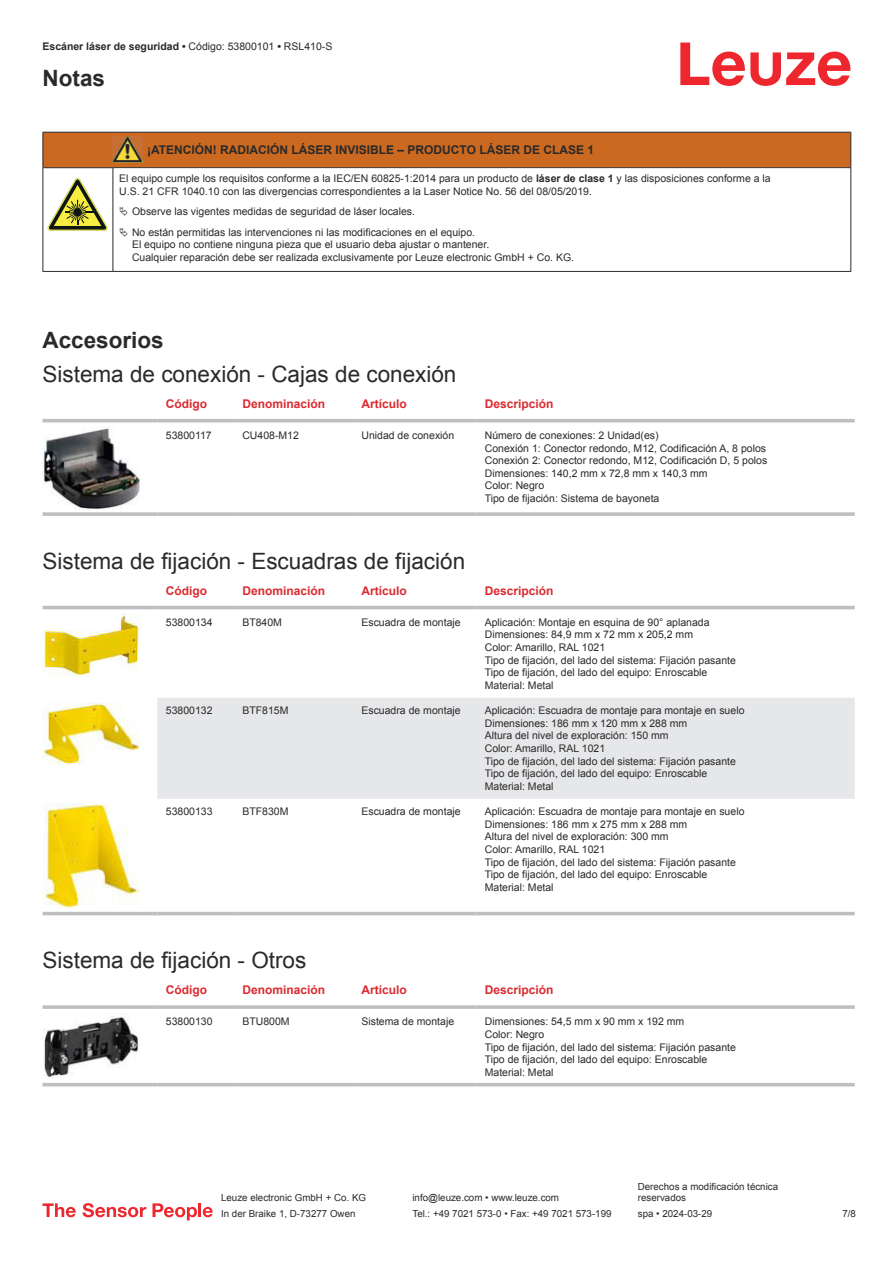
<style>
.page{position:relative;width:893px;height:1263px;background:#fff}
.page>*{position:absolute;margin:0;border:0;box-sizing:border-box;transform-origin:0 0}
.t1{font:22.5px "Arial";color:#2b292a}
.t2{font:700 22.5px "Arial";color:#2b292a}
.t3{font:700 12px "Arial";color:#db2a30}
.t4{font:700 12px "Arial";color:#2b292a}
.t5{font:10.5px/12.6px "Arial";color:#2b292a}
.t6{font:700 10.5px "Arial";color:#2b292a}
.t7{font:9.75px/11.7px "Arial";color:#2b292a}
.s1{font-weight:400}
.s2{font-weight:700}
</style>
<div class="page">
<svg style="left:680px;top:43px;width:170px;height:43px"></svg>
<svg style="left:43px;top:422px;width:812px;height:56px"></svg>
<hr style="left:43px;top:419px;width:114px;height:3px;background:#bdbfc1">
<hr style="left:157px;top:419px;width:77px;height:3px;background:#bdbfc1">
<hr style="left:234px;top:419px;width:119px;height:3px;background:#bdbfc1">
<hr style="left:353px;top:419px;width:123px;height:3px;background:#bdbfc1">
<hr style="left:476px;top:419px;width:379px;height:3px;background:#bdbfc1">
<svg style="left:43px;top:512px;width:114px;height:4px"></svg>
<svg style="left:157px;top:512px;width:77px;height:4px"></svg>
<svg style="left:234px;top:512px;width:119px;height:4px"></svg>
<svg style="left:353px;top:512px;width:123px;height:4px"></svg>
<svg style="left:476px;top:512px;width:379px;height:4px;fill:#c3c5c6"></svg>
<img style="left:43px;top:427px;width:97px;height:83px">
<svg style="left:43px;top:605px;width:812px;height:311px"></svg>
<div style="left:157px;top:698px;width:698px;height:101px;background:#e6e7e9"></div>
<hr style="left:43px;top:606px;width:114px;height:3px;background:#bdbfc1">
<hr style="left:157px;top:606px;width:77px;height:3px;background:#bdbfc1">
<hr style="left:234px;top:606px;width:119px;height:3px;background:#bdbfc1">
<hr style="left:353px;top:606px;width:123px;height:3px;background:#bdbfc1">
<hr style="left:476px;top:606px;width:379px;height:3px;background:#bdbfc1">
<hr style="left:43px;top:912px;width:114px;height:3px;background:#bdbfc1">
<hr style="left:157px;top:912px;width:77px;height:3px;background:#bdbfc1">
<hr style="left:234px;top:912px;width:119px;height:3px;background:#bdbfc1">
<hr style="left:353px;top:912px;width:123px;height:3px;background:#bdbfc1">
<hr style="left:476px;top:912px;width:379px;height:3px;background:#bdbfc1">
<img style="left:43px;top:614px;width:97px;height:63px">
<img style="left:43px;top:702px;width:97px;height:64px">
<img style="left:43px;top:803px;width:97px;height:106px">
<svg style="left:43px;top:1086px;width:812px;height:1px"></svg>
<svg style="left:43px;top:1005px;width:114px;height:4px"></svg>
<hr style="left:157px;top:1005px;width:77px;height:4px;background:#c5c7c8">
<svg style="left:234px;top:1005px;width:119px;height:4px"></svg>
<svg style="left:353px;top:1005px;width:123px;height:4px"></svg>
<hr style="left:476px;top:1005px;width:379px;height:4px;background:#c5c7c8">
<hr style="left:43px;top:1083px;width:114px;height:3px;background:#bdbfc1">
<hr style="left:157px;top:1083px;width:77px;height:3px;background:#bdbfc1">
<hr style="left:234px;top:1083px;width:119px;height:3px;background:#bdbfc1">
<hr style="left:353px;top:1083px;width:123px;height:3px;background:#bdbfc1">
<hr style="left:476px;top:1083px;width:379px;height:3px;background:#bdbfc1">
<img style="left:44px;top:1014px;width:95px;height:65px">
<svg style="left:43px;top:1203px;width:33px;height:14px"></svg>
<svg style="left:83px;top:1203px;width:63px;height:14px"></svg>
<svg style="left:153px;top:1203px;width:44px;height:17px"></svg>
<hr style="left:198px;top:1203px;width:3px;height:14px;background:#ed272d">
<svg style="left:203px;top:1207px;width:10px;height:10px"></svg>
<div style="left:44px;top:133px;width:806px;height:34px;background:#ca691f"></div>
<svg style="left:44px;top:168px;width:806px;height:103px"></svg>
<hr style="left:43px;top:132px;width:70px;height:1px;background:#2b292a">
<hr style="left:43px;top:133px;width:1px;height:34px;background:#2b292a">
<hr style="left:43px;top:167px;width:70px;height:1px;background:#2b292a">
<hr style="left:113px;top:132px;width:30px;height:1px;background:#2b292a">
<hr style="left:113px;top:167px;width:30px;height:1px;background:#2b292a">
<hr style="left:143px;top:132px;width:708px;height:1px;background:#2b292a">
<hr style="left:850px;top:133px;width:1px;height:34px;background:#2b292a">
<hr style="left:143px;top:167px;width:708px;height:1px;background:#2b292a">
<hr style="left:43px;top:168px;width:1px;height:99px;background:#2b292a">
<hr style="left:113px;top:168px;width:1px;height:99px;background:#2b292a">
<hr style="left:850px;top:168px;width:1px;height:99px;background:#2b292a">
<hr style="left:43px;top:271px;width:70px;height:1px;background:#2b292a">
<hr style="left:113px;top:271px;width:30px;height:1px;background:#2b292a">
<hr style="left:143px;top:271px;width:708px;height:1px;background:#2b292a">
<img style="left:113px;top:136px;width:30px;height:27px">
<svg style="left:47px;top:178px;width:60px;height:53px"></svg>
<svg style="left:115px;top:169px;width:734px;height:98px"></svg>
<svg style="left:120px;top:207px;width:8px;height:9px"></svg>
<svg style="left:120px;top:227px;width:8px;height:10px"></svg>
<p class="t6" style="left:43px;top:43px;width:291px">Escáner láser de seguridad • <span class="s1">Código: 53800101</span> • <span class="s1">RSL410-S</span></p>
<h1 class="t2" style="left:43px;top:70px;width:64px">Notas</h1>
<p class="t4" style="left:147px;top:145px;width:448px">¡ATENCIÓN! RADIACIÓN LÁSER INVISIBLE – PRODUCTO LÁSER DE CLASE 1</p>
<p class="t5" style="left:119px;top:173px;width:653px">El equipo cumple los requisitos conforme a la IEC/EN 60825-1:2014 para un producto de <span class="s2">láser de clase 1</span> y las disposiciones conforme a la<br>U.S. 21 CFR 1040.10 con las divergencias correspondientes a la Laser Notice No. 56 del 08/05/2019.</p>
<p class="t5" style="left:132px;top:202px;width:345px;line-height:20.2px">Observe las vigentes medidas de seguridad de láser locales.<br>No están permitidas las intervenciones ni las modificaciones en el equipo.</p>
<p class="t5" style="left:132px;top:239px;width:444px">El equipo no contiene ninguna pieza que el usuario deba ajustar o mantener.<br>Cualquier reparación debe ser realizada exclusivamente por Leuze electronic GmbH + Co. KG.</p>
<h1 class="t2" style="left:43px;top:332px;width:123px">Accesorios</h1>
<h1 class="t1" style="left:43px;top:365px;width:415px">Sistema de conexión - Cajas de conexión</h1>
<p class="t3" style="left:166px;top:399px;width:43px">Código</p>
<p class="t3" style="left:242px;top:399px;width:84px">Denominación</p>
<p class="t3" style="left:361px;top:399px;width:47px">Artículo</p>
<p class="t3" style="left:485px;top:399px;width:70px">Descripción</p>
<p class="t5" style="left:166px;top:430px;width:47px">53800117</p>
<p class="t5" style="left:242px;top:430px;width:58px">CU408-M12</p>
<p class="t5" style="left:361px;top:430px;width:94px">Unidad de conexión</p>
<p class="t5" style="left:485px;top:430px;width:284px">Número de conexiones: 2 Unidad(es)<br>Conexión 1: Conector redondo, M12, Codificación A, 8 polos Conexión 2: Conector redondo, M12, Codificación D, 5 polos Dimensiones: 140,2 mm x 72,8 mm x 140,3 mm<br>Color: Negro<br>Tipo de fijación: Sistema de bayoneta</p>
<h1 class="t1" style="left:43px;top:552px;width:424px">Sistema de fijación - Escuadras de fijación</h1>
<p class="t3" style="left:166px;top:586px;width:43px">Código</p>
<p class="t3" style="left:242px;top:586px;width:84px">Denominación</p>
<p class="t3" style="left:361px;top:586px;width:47px">Artículo</p>
<p class="t3" style="left:485px;top:586px;width:70px">Descripción</p>
<p class="t5" style="left:166px;top:617px;width:48px">53800134</p>
<p class="t5" style="left:242px;top:617px;width:41px">BT840M</p>
<p class="t5" style="left:361px;top:617px;width:101px">Escuadra de montaje</p>
<p class="t5" style="left:485px;top:617px;width:253px">Aplicación: Montaje en esquina de 90° aplanada Dimensiones: 84,9 mm x 72 mm x 205,2 mm<br>Color: Amarillo, RAL 1021<br>Tipo de fijación, del lado del sistema: Fijación pasante Tipo de fijación, del lado del equipo: Enroscable Material: Metal</p>
<p class="t5" style="left:166px;top:705px;width:48px">53800132</p>
<p class="t5" style="left:242px;top:705px;width:48px">BTF815M</p>
<p class="t5" style="left:361px;top:705px;width:101px">Escuadra de montaje</p>
<p class="t5" style="left:485px;top:705px;width:261px">Aplicación: Escuadra de montaje para montaje en suelo Dimensiones: 186 mm x 120 mm x 288 mm<br>Altura del nivel de exploración: 150 mm<br>Color: Amarillo, RAL 1021<br>Tipo de fijación, del lado del sistema: Fijación pasante Tipo de fijación, del lado del equipo: Enroscable Material: Metal</p>
<p class="t5" style="left:166px;top:806px;width:48px">53800133</p>
<p class="t5" style="left:242px;top:806px;width:48px">BTF830M</p>
<p class="t5" style="left:361px;top:806px;width:101px">Escuadra de montaje</p>
<p class="t5" style="left:485px;top:806px;width:261px">Aplicación: Escuadra de montaje para montaje en suelo Dimensiones: 186 mm x 275 mm x 288 mm<br>Altura del nivel de exploración: 300 mm<br>Color: Amarillo, RAL 1021<br>Tipo de fijación, del lado del sistema: Fijación pasante Tipo de fijación, del lado del equipo: Enroscable Material: Metal</p>
<h1 class="t1" style="left:43px;top:952px;width:265px">Sistema de fijación - Otros</h1>
<p class="t3" style="left:166px;top:986px;width:43px">Código</p>
<p class="t3" style="left:242px;top:986px;width:84px">Denominación</p>
<p class="t3" style="left:361px;top:986px;width:47px">Artículo</p>
<p class="t3" style="left:485px;top:986px;width:70px">Descripción</p>
<p class="t5" style="left:166px;top:1016px;width:48px">53800130</p>
<p class="t5" style="left:242px;top:1016px;width:49px">BTU800M</p>
<p class="t5" style="left:361px;top:1016px;width:94px">Sistema de montaje</p>
<p class="t5" style="left:485px;top:1016px;width:253px">Dimensiones: 54,5 mm x 90 mm x 192 mm<br>Color: Negro<br>Tipo de fijación, del lado del sistema: Fijación pasante Tipo de fijación, del lado del equipo: Enroscable Material: Metal</p>
<p class="t7" style="left:221px;top:1193px;width:146px">Leuze electronic GmbH + Co. KG</p>
<p class="t7" style="left:412px;top:1193px;width:148px">info@leuze.com • www.leuze.com</p>
<p class="t7" style="left:638px;top:1181px;width:142px">Derechos a modificación técnica reservados</p>
<p class="t7" style="left:221px;top:1209px;width:136px">In der Braike 1, D-73277 Owen</p>
<p class="t7" style="left:412px;top:1209px;width:201px">Tel.: +49 7021 573-0 • Fax: +49 7021 573-199</p>
<p class="t7" style="left:638px;top:1209px;width:76px">spa • 2024-03-29</p>
<p class="t7" style="left:842px;top:1209px;width:15px">7 /8</p>
</div>
